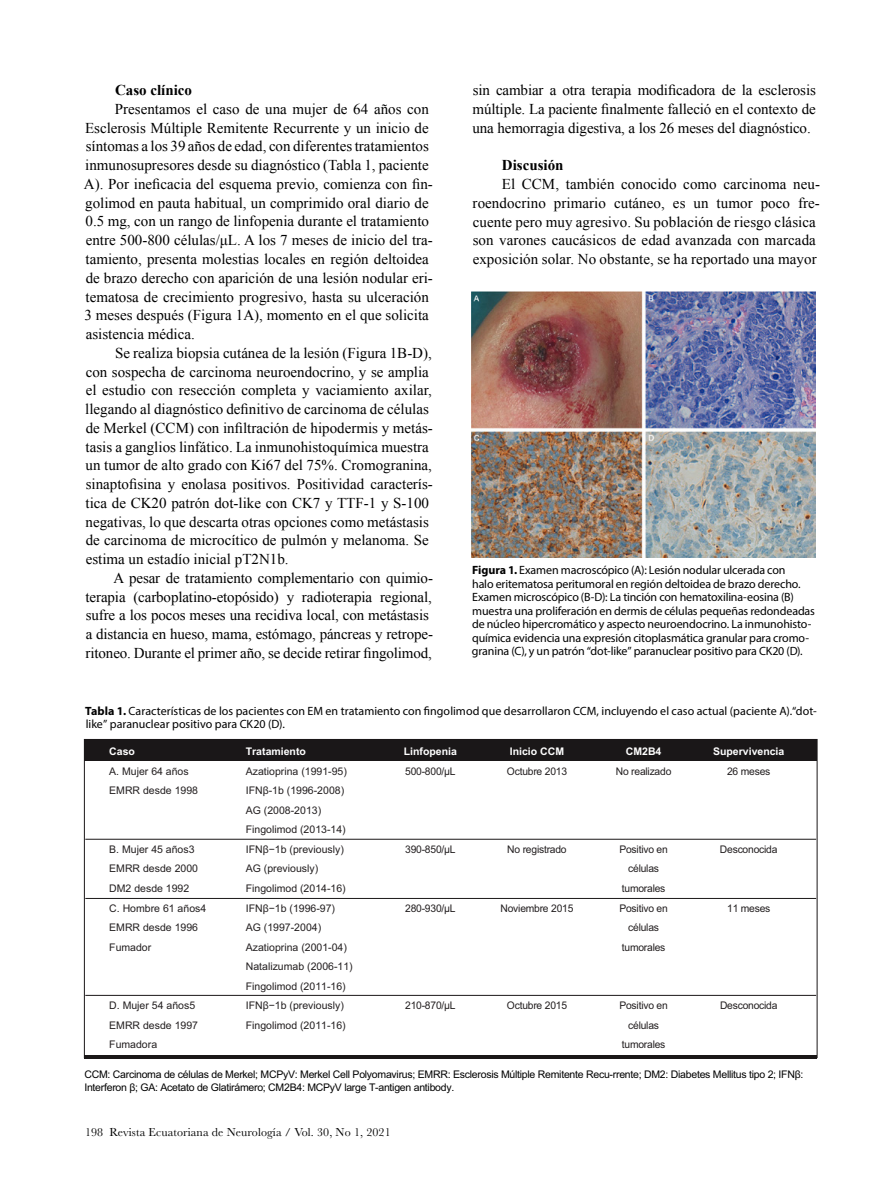
<style>
.page{position:relative;width:893px;height:1178px;background:#fff}
.page>*{position:absolute;margin:0;border:0;box-sizing:border-box;transform-origin:0 0}
.t1{font:15px/18.8px "Times New Roman";color:#000}
.t2{font:700 15px "Times New Roman";color:#000}
.t3{font:12px/13.5px "Myriad Pro";letter-spacing:-.01em;color:#000}
.t4{font:12px "Baskerville";letter-spacing:.01em;color:#000}
.t5{font:10.5px/19.5px "Arial";color:#231f20}
.t6{font:10.5px/12.6px "Arial";letter-spacing:-.025em;color:#000}
.t7{font:10.5px/19.5px "Arial";letter-spacing:-.02em;color:#231f20;text-align:center}
.t8{font:700 10.5px "Arial";color:#fff}
.s1{font-weight:700}
</style>
<div class="page">
<img style="left:472px;top:291px;width:344px;height:266px">
<div style="left:84px;top:739px;width:733px;height:22px;background:#1a1718"></div>
<hr style="left:84px;top:1055px;width:733px;height:3px;background:#1a1718">
<hr style="left:85px;top:839px;width:731px;height:1px;background:#1a1718">
<hr style="left:85px;top:898px;width:731px;height:1px;background:#1a1718">
<hr style="left:85px;top:995px;width:731px;height:1px;background:#1a1718">
<p class="t2" style="left:115px;top:80px;width:79px">Caso clínico</p>
<p class="t1" style="left:84px;top:99px;width:351px;text-indent:31px">Presentamos el caso de una mujer de 64 años con Esclerosis Múltiple Remitente Recurrente y un inicio de síntomas a los 39 años de edad, con diferentes tratamientos inmunosupresores desde su diagnóstico (Tabla 1, paciente A). Por ineficacia del esquema previo, comienza con fin&shy;golimod en pauta habitual, un comprimido oral diario de 0.5 mg, con un rango de linfopenia durante el tratamiento entre 500-800 células/μL. A los 7 meses de inicio del tra&shy;tamiento, presenta molestias locales en región deltoidea de brazo derecho con aparición de una lesión nodular eri&shy;tematosa de crecimiento progresivo, hasta su ulceración 3 meses después (Figura 1A), momento en el que solicita asistencia médica.</p>
<p class="t1" style="left:85px;top:343px;width:349px;text-indent:30px">Se realiza biopsia cutánea de la lesión (Figura 1B-D), con sospecha de carcinoma neuroendocrino, y se amplia el estudio con resección completa y vaciamiento axilar, llegando al diagnóstico definitivo de carcinoma de células de Merkel (CCM) con infiltración de hipodermis y metás&shy;tasis a ganglios linfático. La inmunohistoquímica muestra un tumor de alto grado con Ki67 del 75%. Cromogranina, sinaptofisina y enolasa positivos. Positividad caracterís&shy;tica de CK20 patrón dot-like con CK7 y TTF-1 y S-100 negativas, lo que descarta otras opciones como metástasis de carcinoma de microcítico de pulmón y melanoma. Se estima un estadío inicial pT2N1b.</p>
<p class="t1" style="left:86px;top:568px;width:349px;text-indent:28px">A pesar de tratamiento complementario con quimio&shy;terapia (carboplatino-etopósido) y radioterapia regional, sufre a los pocos meses una recidiva local, con metástasis a distancia en hueso, mama, estómago, páncreas y retrope&shy;ritoneo. Durante el primer año, se decide retirar fingolimod,</p>
<p class="t1" style="left:472px;top:81px;width:345px;text-align:justify">sin cambiar a otra terapia modificadora de la esclerosis múltiple. La paciente finalmente falleció en el contexto de una hemorragia digestiva, a los 26 meses del diagnóstico.</p>
<p class="t2" style="left:502px;top:155px;width:63px">Discusión</p>
<p class="t1" style="left:473px;top:175px;width:349px;text-indent:29px">El CCM, también conocido como carcinoma neu&shy;roendocrino primario cutáneo, es un tumor poco fre&shy;cuente pero muy agresivo. Su población de riesgo clásica son varones caucásicos de edad avanzada con marcada exposición solar. No obstante, se ha reportado una mayor</p>
<p class="t3" style="left:472px;top:563px;width:345px"><span class="s1">Figura 1.</span> Examen macroscópico (A): Lesión nodular ulcerada con<br>halo eritematosa peritumoral en región deltoidea de brazo derecho.<br>Examen microscópico (B-D): La tinción con hematoxilina-eosina (B) muestra una proliferación en dermis de células pequeñas redondeadas de núcleo hipercromático y aspecto neuroendocrino. La inmunohisto&shy;química evidencia una expresión citoplasmática granular para cromo&shy;granina (C), y un patrón “dot-like” paranuclear positivo para CK20 (D).</p>
<p class="t3" style="left:85px;top:704px;width:733px"><span class="s1">Tabla 1.</span> Características de los pacientes con EM en tratamiento con fingolimod que desarrollaron CCM, incluyendo el caso actual (paciente A).“dot&shy;like” paranuclear positivo para CK20 (D).</p>
<p class="t8" style="left:109px;top:745px;width:27px">Caso</p>
<p class="t5" style="left:109px;top:761px;width:90px">A. Mujer 64 años<br>EMRR desde 1998</p>
<p class="t5" style="left:109px;top:839px;width:99px">B. Mujer 45 años3<br>EMRR desde 2000<br>DM2 desde 1992<br>C. Hombre 61 años4<br>EMRR desde 1996<br>Fumador</p>
<p class="t5" style="left:109px;top:996px;width:90px">D. Mujer 54 años5<br>EMRR desde 1997<br>Fumadora</p>
<p class="t8" style="left:246px;top:744px;width:62px">Tratamiento</p>
<p class="t5" style="left:246px;top:761px;width:108px">Azatioprina (1991-95)<br>IFNβ-1b (1996-2008)<br>AG (2008-2013)<br>Fingolimod (2013-14)<br>IFNβ−1b (previously)<br>AG (previously)<br>Fingolimod (2014-16)<br>IFNβ−1b (1996-97)<br>AG (1997-2004)<br>Azatioprina (2001-04)<br>Natalizumab (2006-11)<br>Fingolimod (2011-16)<br>IFNβ−1b (previously)<br>Fingolimod (2011-16)</p>
<p class="t8" style="left:404px;top:744px;width:55px">Linfopenia</p>
<p class="t5" style="left:405px;top:761px;width:52px">500-800/μL</p>
<p class="t8" style="left:510px;top:745px;width:56px">Inicio CCM</p>
<p class="t7" style="left:507px;top:761px;width:62px">Octubre 2013</p>
<p class="t8" style="left:626px;top:745px;width:37px">CM2B4</p>
<p class="t5" style="left:616px;top:761px;width:57px">No realizado</p>
<p class="t8" style="left:713px;top:745px;width:73px">Supervivencia</p>
<p class="t5" style="left:727px;top:761px;width:45px">26 meses</p>
<p class="t5" style="left:405px;top:839px;width:52px">390-850/μL</p>
<p class="t5" style="left:405px;top:898px;width:52px">280-930/μL</p>
<p class="t7" style="left:507px;top:839px;width:61px">No registrado</p>
<p class="t7" style="left:500px;top:898px;width:74px">Noviembre 2015</p>
<p class="t7" style="left:619px;top:839px;width:50px">Positivo en células tumorales<br>Positivo en células tumorales</p>
<p class="t7" style="left:720px;top:839px;width:59px">Desconocida</p>
<p class="t5" style="left:727px;top:898px;width:45px">11 meses</p>
<p class="t5" style="left:405px;top:996px;width:52px">210-870/μL</p>
<p class="t7" style="left:507px;top:996px;width:62px">Octubre 2015</p>
<p class="t7" style="left:619px;top:996px;width:50px">Positivo en células tumorales</p>
<p class="t7" style="left:720px;top:996px;width:59px">Desconocida</p>
<p class="t6" style="left:84px;top:1068px;width:721px">CCM: Carcinoma de células de Merkel; MCPyV: Merkel Cell Polyomavirus; EMRR: Esclerosis Múltiple Remitente Recu-rrente; DM2: Diabetes Mellitus tipo 2; IFNβ:<br>Interferon β; GA: Acetato de Glatirámero; CM2B4: MCPyV large T-antigen antibody.</p>
<p class="t4" style="left:85px;top:1124px;width:307px">198 Revista Ecuatoriana de Neurología / Vol. 30, No 1, 2021</p>
</div>
